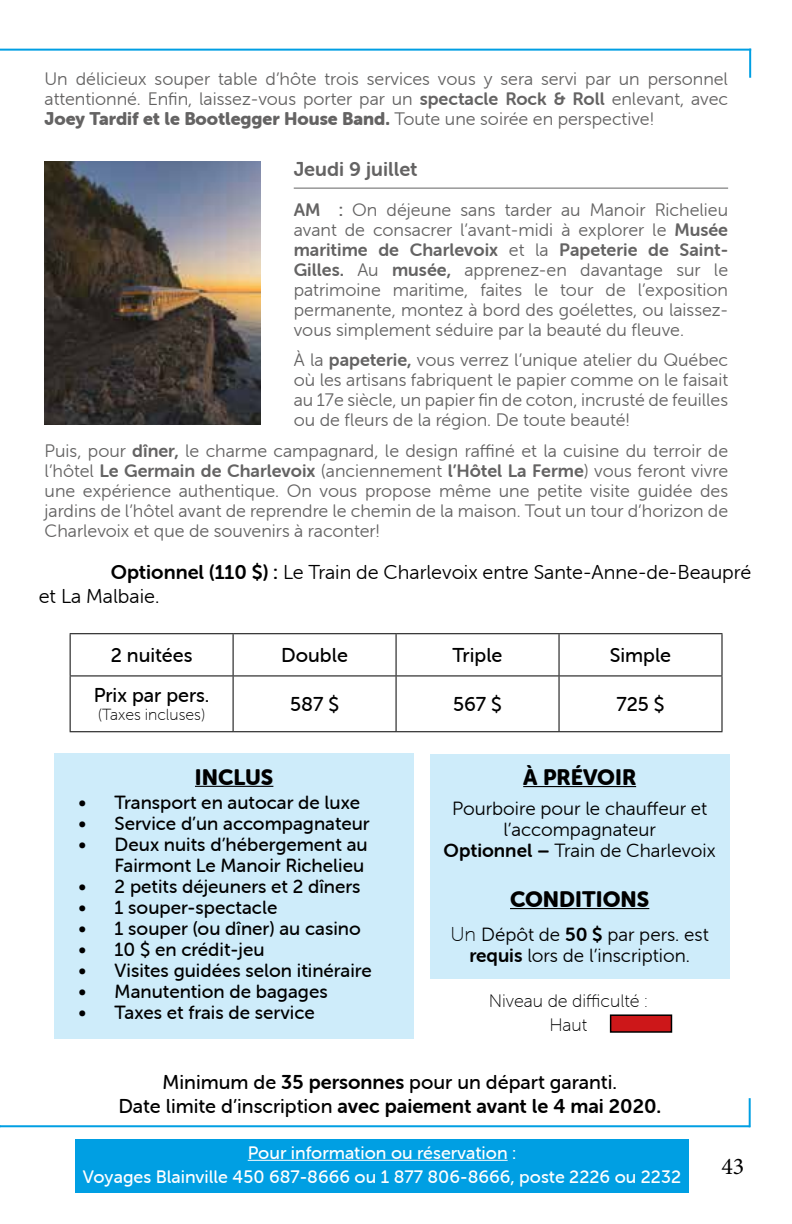
<style>
.page{position:relative;width:792px;height:1224px;background:#fff}
.page>*{position:absolute;margin:0;border:0;box-sizing:border-box;transform-origin:0 0}
.t1{font:24px "Minion Pro";color:#000}
.t2{font:22px "Museo Sans Rounded 900";color:#000}
.t3{font:20px "Museo Sans Rounded 500";color:#000}
.t4{font:20px/24px "Museo Sans Rounded 300";color:#000}
.t5{font:20px "Museo Sans Rounded 700";color:#000}
.t6{font:20px "Museo Sans Rounded 700";color:#646363}
.t7{font:19px/21px "Museo Sans Rounded 500";color:#000;text-align:right}
.t8{font:19px/21px "Museo Sans Rounded 300";color:#000;text-align:center}
.t9{font:18px/20px "Museo Sans Rounded 300";color:#646363;text-align:justify}
.t10{font:18px/24px "Museo Sans Rounded 500";color:#fff;text-align:center}
.t11{font:18px "Museo Sans Rounded 900";color:#646363}
.t12{font:18px "Museo Sans Rounded 700";color:#646363}
.t13{font:18px/24px "Museo Sans Rounded 100";color:#000;text-align:center}
.t14{font:16px "Museo Sans Rounded 100";color:#000}
.s1{font-family:"Museo Sans Rounded 700"}
.s2{font-family:"Museo Sans Rounded 300"}
.s3{font-family:"Museo Sans Rounded 100";font-size:20px}
.s4{font-family:"Museo Sans Rounded 500"}
</style>
<div class="page">
<hr style="left:0;top:1125px;width:750px;height:2px;background:#009fe3">
<div style="left:55px;top:753px;width:359px;height:286px;background:#ceecfa"></div>
<hr style="left:195px;top:786px;width:78px;height:1px;background:#000">
<hr style="left:70px;top:633px;width:163px;height:1px;background:#000">
<hr style="left:70px;top:634px;width:1px;height:41px;background:#000">
<hr style="left:233px;top:633px;width:163px;height:1px;background:#000">
<hr style="left:233px;top:634px;width:1px;height:41px;background:#000">
<hr style="left:396px;top:633px;width:163px;height:1px;background:#000">
<hr style="left:396px;top:634px;width:1px;height:41px;background:#000">
<hr style="left:559px;top:633px;width:163px;height:1px;background:#000">
<hr style="left:559px;top:634px;width:1px;height:41px;background:#000">
<hr style="left:721px;top:634px;width:1px;height:41px;background:#000">
<hr style="left:70px;top:675px;width:163px;height:1px;background:#000">
<hr style="left:70px;top:676px;width:1px;height:55px;background:#000">
<hr style="left:233px;top:675px;width:163px;height:1px;background:#000">
<hr style="left:233px;top:676px;width:1px;height:55px;background:#000">
<hr style="left:396px;top:675px;width:163px;height:1px;background:#000">
<hr style="left:396px;top:676px;width:1px;height:55px;background:#000">
<hr style="left:559px;top:675px;width:163px;height:1px;background:#000">
<hr style="left:559px;top:676px;width:1px;height:55px;background:#000">
<hr style="left:721px;top:676px;width:1px;height:55px;background:#000">
<hr style="left:70px;top:731px;width:163px;height:1px;background:#000">
<hr style="left:233px;top:731px;width:163px;height:1px;background:#000">
<hr style="left:396px;top:731px;width:163px;height:1px;background:#000">
<hr style="left:559px;top:731px;width:163px;height:1px;background:#000">
<div style="left:75px;top:1139px;width:614px;height:53px;background:#009fe3"></div>
<hr style="left:0;top:49px;width:751px;height:2px;background:#009fe3">
<hr style="left:749px;top:49px;width:2px;height:29px;background:#009fe3">
<hr style="left:749px;top:1098px;width:2px;height:29px;background:#009fe3">
<hr style="left:248px;top:1160px;width:260px;height:1px;background:#fff">
<hr style="left:294px;top:188px;width:434px;height:1px;background:#646363">
<img style="left:45px;top:161px;width:216px;height:264px">
<div style="left:430px;top:754px;width:300px;height:225px;background:#ceecfa"></div>
<hr style="left:523px;top:786px;width:113px;height:1px;background:#000">
<hr style="left:510px;top:908px;width:139px;height:1px;background:#000">
<div style="left:611px;top:1015px;width:60px;height:17px;background:#cd1719"></div>
<div style="left:610px;top:1014px;width:62px;height:19px;border:2px solid #000"></div>
<p class="t9" style="left:45px;top:68px;width:685px">Un délicieux souper table d’hôte trois services vous y sera servi par un personnel attentionné. Enfin, laissez-vous porter par un <span class="s1">spectacle Rock &amp; Roll</span> enlevant, avec</p>
<p class="t11" style="left:45px;top:108px;width:611px">Joey Tardif et le Bootlegger House Band. <span class="s2">Toute une soirée en perspective!</span></p>
<p class="t6" style="left:294px;top:158px;width:125px">Jeudi 9 juillet</p>
<p class="t9" style="left:294px;top:200px;width:436px"><span class="s1">AM :</span> On déjeune sans tarder au Manoir Richelieu avant de consacrer l’avant-midi à explorer le <span class="s1">Musée</span></p>
<p class="t12" style="left:294px;top:240px;width:436px">maritime de Charlevoix <span class="s2">et la</span> Papeterie de Saint-</p>
<p class="t9" style="left:294px;top:260px;width:436px"><span class="s1">Gilles.</span> Au <span class="s1">musée,</span> apprenez-en davantage sur le patrimoine maritime, faites le tour de l’exposition permanente, montez à bord des goélettes, ou laissez&shy;vous simplement séduire par la beauté du fleuve.</p>
<p class="t9" style="left:294px;top:350px;width:436px">À la <span class="s1">papeterie,</span> vous verrez l’unique atelier du Québec où les artisans fabriquent le papier comme on le faisait au 17e siècle, un papier fin de coton, incrusté de feuilles ou de fleurs de la région. De toute beauté!</p>
<p class="t9" style="left:45px;top:441px;width:685px">Puis, pour <span class="s1">dîner,</span> le charme campagnard, le design raffiné et la cuisine du terroir de l’hôtel <span class="s1">Le Germain de Charlevoix</span> (anciennement <span class="s1">l’Hôtel La Ferme</span>) vous feront vivre une expérience authentique. On vous propose même une petite visite guidée des jardins de l’hôtel avant de reprendre le chemin de la maison. Tout un tour d’horizon de Charlevoix et que de souvenirs à raconter!</p>
<p class="t4" style="left:39px;top:561px;width:714px;text-indent:72px"><span class="s1">Optionnel (110 $) :</span> Le Train de Charlevoix entre Sante-Anne-de-Beaupré et La Malbaie.</p>
<p class="t3" style="left:111px;top:644px;width:83px">2 nuitées</p>
<p class="t3" style="left:281px;top:644px;width:68px">Double</p>
<p class="t3" style="left:453px;top:644px;width:51px">Triple</p>
<p class="t3" style="left:610px;top:644px;width:63px">Simple</p>
<p class="t3" style="left:94px;top:684px;width:117px">Prix par pers.</p>
<p class="t14" style="left:98px;top:706px;width:109px">(Taxes incluses)</p>
<p class="t3" style="left:290px;top:694px;width:51px">587 $</p>
<p class="t3" style="left:453px;top:694px;width:50px">567 $</p>
<p class="t3" style="left:616px;top:694px;width:50px">725 $</p>
<p class="t2" style="left:195px;top:764px;width:80px">INCLUS</p>
<p class="t7" style="left:79px;top:792px;width:283px">• Transport en autocar de luxe</p>
<p class="t7" style="left:79px;top:813px;width:293px">• Service d’un accompagnateur</p>
<p class="t7" style="left:79px;top:834px;width:291px">• Deux nuits d’hébergement au<br>Fairmont Le Manoir Richelieu</p>
<p class="t7" style="left:79px;top:876px;width:283px">• 2 petits déjeuners et 2 dîners</p>
<p class="t7" style="left:79px;top:897px;width:200px">• 1 souper-spectacle</p>
<p class="t7" style="left:79px;top:918px;width:284px">• 1 souper (ou dîner) au casino</p>
<p class="t7" style="left:79px;top:939px;width:187px">• 10 $ en crédit-jeu</p>
<p class="t7" style="left:79px;top:960px;width:295px">• Visites guidées selon itinéraire</p>
<p class="t7" style="left:79px;top:981px;width:251px">• Manutention de bagages</p>
<p class="t7" style="left:79px;top:1002px;width:238px">• Taxes et frais de service</p>
<p class="t2" style="left:523px;top:765px;width:114px">À PRÉVOIR</p>
<p class="t8" style="left:444px;top:798px;width:274px">Pourboire pour le chauffeur et l’accompagnateur<br><span class="s1">Optionnel –</span> Train de Charlevoix</p>
<p class="t2" style="left:510px;top:887px;width:141px">CONDITIONS</p>
<p class="t8" style="left:451px;top:924px;width:260px"><span class="s3">Un</span> Dépôt de <span class="s1">50 $</span> par pers. est <span class="s1">requis</span> lors de l’inscription.</p>
<p class="t13" style="left:489px;top:989px;width:161px">Niveau de difficulté :<br>Haut</p>
<p class="t3" style="left:163px;top:1071px;width:456px">Minimum de <span class="s1">35 personnes</span> pour un départ garanti.</p>
<p class="t5" style="left:118px;top:1095px;width:544px"><span class="s4">Date limite d’inscription</span> avec paiement avant le 4 mai 2020.</p>
<p class="t10" style="left:83px;top:1141px;width:600px">Pour information ou réservation :<br>Voyages Blainville 450 687-8666 ou 1 877 806-8666, poste 2226 ou 2232</p>
<h1 class="t1" style="left:721px;top:1150px;width:25px">43</h1>
</div>
